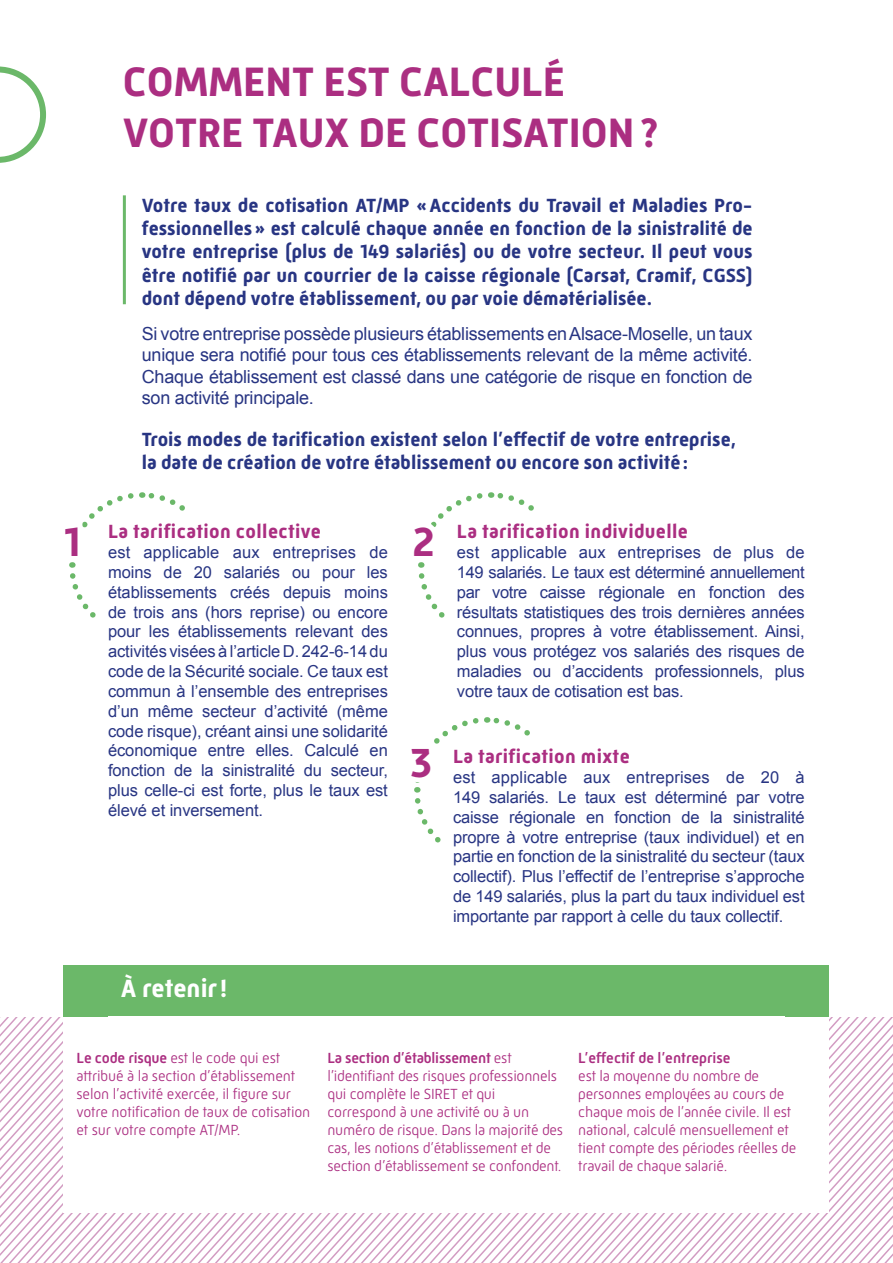
<style>
.page{position:relative;width:893px;height:1263px;background:#fff}
.page>*{position:absolute;margin:0;border:0;box-sizing:border-box;transform-origin:0 0}
.t1{font:700 42px/50.4px "Mic 32 New";color:#ab2e81}
.t2{font:700 41.55px "Mic 32 New";color:#ab2e81}
.t3{font:700 25.5px "Mic 32 New";color:#fff}
.t4{font:700 19.5px/23.4px "Mic 32 New";color:#283583;text-align:justify}
.t5{font:700 19.5px "Mic 32 New";letter-spacing:.02em;color:#ab2e81}
.t6{font:18px/21.6px "Arial";letter-spacing:-.01em;color:#283583;text-align:justify}
.t7{font:16.5px/19.8px "Arial";letter-spacing:-.01em;color:#283583;text-align:justify}
.t8{font:300 15px/18px "Mic 32 New";letter-spacing:-.015em;color:#ab2e81}
.t9{font:500 15px "Mic 32 New";color:#ab2e81}
.s1{font-weight:500}
</style>
<div class="page">
<svg style="left:0;top:1017px;width:154px;height:246px"></svg>
<svg style="left:154px;top:1017px;width:739px;height:246px"></svg>
<div style="left:64px;top:975px;width:765px;height:238px;background:#fff"></div>
<div style="left:64px;top:965px;width:765px;height:51px;background:#6bb869"></div>
<hr style="left:123px;top:197px;width:3px;height:106px;background:#6bb869">
<svg style="left:69px;top:492px;width:116px;height:126px"></svg>
<svg style="left:418px;top:492px;width:116px;height:126px"></svg>
<svg style="left:414px;top:717px;width:116px;height:126px"></svg>
<svg style="left:0;top:66px;width:46px;height:97px"></svg>
<h1 class="t1" style="left:123px;top:57px;width:537px">COMMENT EST CALCULÉ<br>VOTRE TAUX DE COTISATION?</h1>
<p class="t4" style="left:142px;top:193px;width:612px">Votre taux de cotisation AT/MP «Accidents du Travail et Maladies Pro&shy;fessionnelles» est calculé chaque année en fonction de la sinistralité de votre entreprise (plus de 149 salariés) ou de votre secteur. Il peut vous être notifié par un courrier de la caisse régionale (Carsat, Cramif, CGSS) dont dépend votre établissement, ou par voie dématérialisée.</p>
<p class="t6" style="left:142px;top:323px;width:612px">Si votre entreprise possède plusieurs établissements en Alsace-Moselle, un taux unique sera notifié pour tous ces établissements relevant de la même activité.<br>Chaque établissement est classé dans une catégorie de risque en fonction de son activité principale.</p>
<p class="t4" style="left:142px;top:427px;width:596px">Trois modes de tarification existent selon l’effectif de votre entreprise, la date de création de votre établissement ou encore son activité:</p>
<h2 class="t2" style="left:64px;top:517px;width:18px">1</h2>
<p class="t5" style="left:457px;top:521px;width:233px">La tarification individuelle</p>
<p class="t5" style="left:108px;top:521px;width:214px">La tarification collective</p>
<p class="t7" style="left:108px;top:543px;width:281px">est applicable aux entreprises de moins de 20 salariés ou pour les établissements créés depuis moins de trois ans (hors reprise) ou encore pour les établissements relevant des activités visées à l’article D. 242-6-14 du code de la Sécurité sociale. Ce taux est commun à l’ensemble des entreprises d’un même secteur d’activité (même code risque), créant ainsi une solidarité économique entre elles. Calculé en fonction de la sinistralité du secteur, plus celle-ci est forte, plus le taux est élevé et inversement.</p>
<h2 class="t2" style="left:413px;top:517px;width:23px">2</h2>
<p class="t7" style="left:457px;top:543px;width:349px">est applicable aux entreprises de plus de 149 salariés. Le taux est déterminé annuellement par votre caisse régionale en fonction des résultats statistiques des trois dernières années connues, propres à votre établissement. Ainsi, plus vous protégez vos salariés des risques de maladies ou d’accidents professionnels, plus votre taux de cotisation est bas.</p>
<p class="t5" style="left:453px;top:745px;width:178px">La tarification mixte</p>
<p class="t7" style="left:453px;top:768px;width:353px">est applicable aux entreprises de 20 à 149 salariés. Le taux est déterminé par votre caisse régionale en fonction de la sinistralité propre à votre entreprise (taux individuel) et en partie en fonction de la sinistralité du secteur (taux collectif). Plus l’effectif de l’entreprise s’approche de 149 salariés, plus la part du taux individuel est importante par rapport à celle du taux collectif.</p>
<h2 class="t2" style="left:411px;top:739px;width:23px">3</h2>
<h3 class="t3" style="left:121px;top:974px;width:108px">À retenir!</h3>
<p class="t8" style="left:77px;top:1049px;width:235px"><span class="s1">Le code risque</span> est le code qui est attribué à la section d’établissement selon l’activité exercée, il figure sur votre notification de taux de cotisation et sur votre compte AT/MP.</p>
<p class="t8" style="left:327px;top:1049px;width:237px"><span class="s1">La section d’établissement</span> est l’identifiant des risques professionnels qui complète le SIRET et qui correspond à une activité ou à un numéro de risque. Dans la majorité des cas, les notions d’établissement et de section d’établissement se confondent.</p>
<p class="t9" style="left:578px;top:1049px;width:154px">L’effectif de l’entreprise</p>
<p class="t8" style="left:578px;top:1067px;width:220px">est la moyenne du nombre de personnes employées au cours de chaque mois de l’année civile. Il est national, calculé mensuellement et tient compte des périodes réelles de travail de chaque salarié.</p>
</div>
